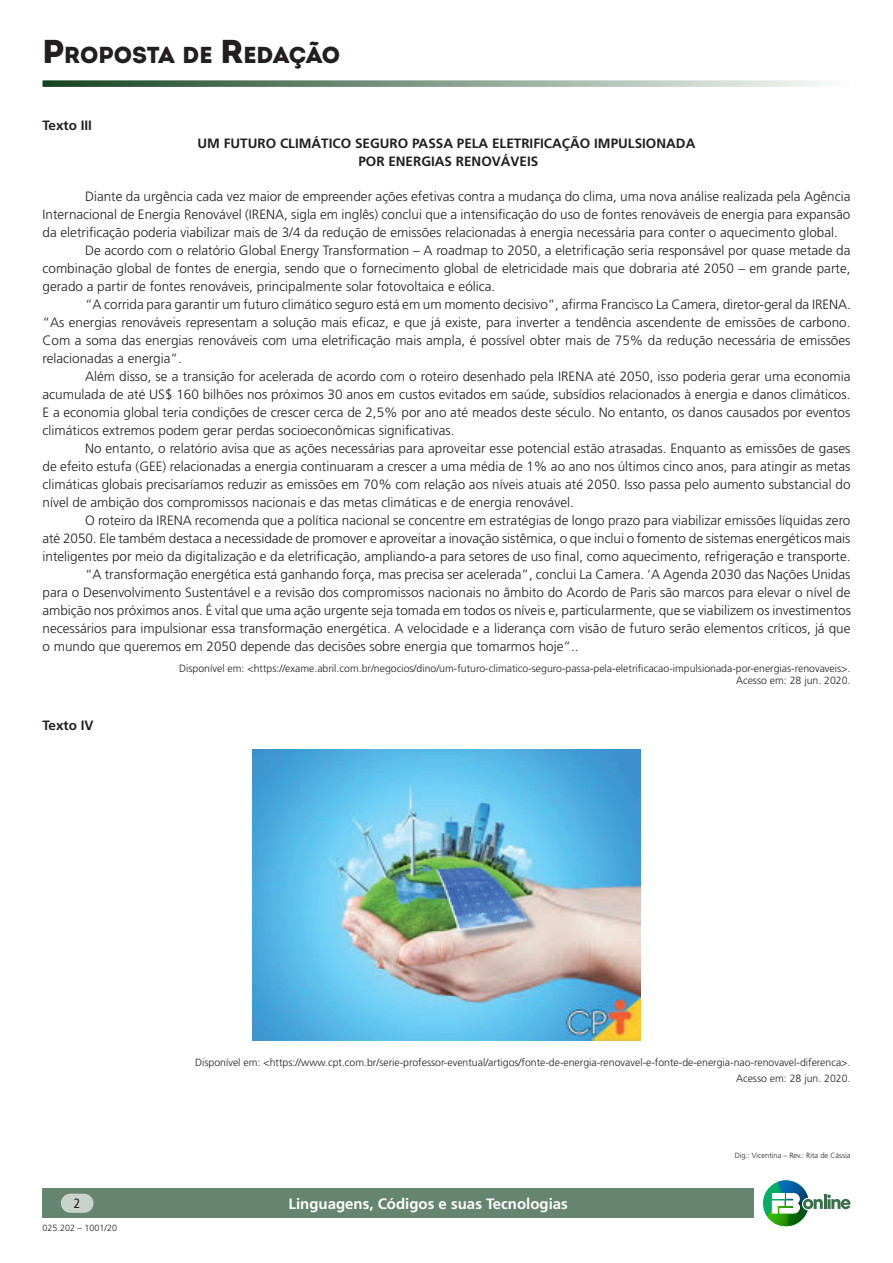
<style>
.page{position:relative;width:893px;height:1263px;background:#fff}
.page>*{position:absolute;margin:0;border:0;box-sizing:border-box;transform-origin:0 0}
.t1{font:900 23.1px "Intro";letter-spacing:-.005em;color:#231f20}
.t2{font:700 15px "Frutiger";color:#fff}
.Parágrafo_de_texto{font:300 13.5px/18px "Frutiger";color:#231f20;text-align:justify}
.Parágrafo_de_texto-2{font:700 13.5px "Frutiger";color:#231f20}
.Exercício_chamada{font:700 13.5px "Frutiger";color:#231f20}
.t3{font:condensed 13.5px "Frutiger";color:#231f20}
.Rodapé_de_texto{font:300 10.5px "Frutiger";color:#231f20}
.t4{font:300 9px "Frutiger";color:#231f20}
.t5{font:300 7.5px "Frutiger";color:#231f20}
.s1{font-size:33px}
</style>
<div class="page">
<div style="left:43px;top:1188px;width:711px;height:30px;background:#668570"></div>
<svg style="left:43px;top:80px;width:781px;height:7px;background:#8ca393"></svg>
<svg style="left:763px;top:1180px;width:87px;height:46px"></svg>
<div style="left:61px;top:1194px;width:33px;height:19px;background:#c9d3cc;border-radius:10px"></div>
<img style="left:252px;top:750px;width:389px;height:291px">
<h1 class="t1" style="left:43px;top:40px;width:299px"><span class="s1">P</span>ROPOSTA DE <span class="s1">R</span>EDAÇÃO</h1>
<p class="Exercício_chamada" style="left:43px;top:117px;width:51px">Texto III</p>
<p class="Parágrafo_de_texto-2" style="left:198px;top:135px;width:499px">UM FUTURO CLIMÁTICO SEGURO PASSA PELA ELETRIFICAÇÃO IMPULSIONADA</p>
<p class="Parágrafo_de_texto-2" style="left:358px;top:153px;width:182px">POR ENERGIAS RENOVÁVEIS</p>
<p class="Parágrafo_de_texto" style="left:43px;top:187px;width:809px;text-indent:43px">Diante da urgência cada vez maior de empreender ações efetivas contra a mudança do clima, uma nova análise realizada pela Agência Internacional de Energia Renovável (IRENA, sigla em inglês) conclui que a intensificação do uso de fontes renováveis de energia para expansão da eletrificação poderia viabilizar mais de 3/4 da redução de emissões relacionadas à energia necessária para conter o aquecimento global.</p>
<p class="Parágrafo_de_texto" style="left:43px;top:241px;width:809px;text-indent:43px">De acordo com o relatório Global Energy Transformation – A roadmap to 2050, a eletrificação seria responsável por quase metade da combinação global de fontes de energia, sendo que o fornecimento global de eletricidade mais que dobraria até 2050 – em grande parte, gerado a partir de fontes renováveis, principalmente solar fotovoltaica e eólica.</p>
<p class="Parágrafo_de_texto" style="left:43px;top:295px;width:810px;text-indent:43px">“A corrida para garantir um futuro climático seguro está em um momento decisivo”, afirma Francisco La Camera, diretor-geral da IRENA. “As energias renováveis representam a solução mais eficaz, e que já existe, para inverter a tendência ascendente de emissões de carbono.<br>Com a soma das energias renováveis com uma eletrificação mais ampla, é possível obter mais de 75% da redução necessária de emissões relacionadas a energia”.</p>
<p class="Parágrafo_de_texto" style="left:43px;top:367px;width:809px;text-indent:43px">Além disso, se a transição for acelerada de acordo com o roteiro desenhado pela IRENA até 2050, isso poderia gerar uma economia acumulada de até US$ 160 bilhões nos próximos 30 anos em custos evitados em saúde, subsídios relacionados à energia e danos climáticos.<br>E a economia global teria condições de crescer cerca de 2,5% por ano até meados deste século. No entanto, os danos causados por eventos climáticos extremos podem gerar perdas socioeconômicas significativas.</p>
<p class="Parágrafo_de_texto" style="left:43px;top:439px;width:809px;text-indent:43px">No entanto, o relatório avisa que as ações necessárias para aproveitar esse potencial estão atrasadas. Enquanto as emissões de gases de efeito estufa (GEE) relacionadas a energia continuaram a crescer a uma média de 1% ao ano nos últimos cinco anos, para atingir as metas climáticas globais precisaríamos reduzir as emissões em 70% com relação aos níveis atuais até 2050. Isso passa pelo aumento substancial do nível de ambição dos compromissos nacionais e das metas climáticas e de energia renovável.</p>
<p class="Parágrafo_de_texto" style="left:43px;top:511px;width:809px;text-indent:43px">O roteiro da IRENA recomenda que a política nacional se concentre em estratégias de longo prazo para viabilizar emissões líquidas zero até 2050. Ele também destaca a necessidade de promover e aproveitar a inovação sistêmica, o que inclui o fomento de sistemas energéticos mais inteligentes por meio da digitalização e da eletrificação, ampliando-a para setores de uso final, como aquecimento, refrigeração e transporte.</p>
<p class="Parágrafo_de_texto" style="left:43px;top:565px;width:810px;text-indent:43px">“A transformação energética está ganhando força, mas precisa ser acelerada”, conclui La Camera. ‘A Agenda 2030 das Nações Unidas para o Desenvolvimento Sustentável e a revisão dos compromissos nacionais no âmbito do Acordo de Paris são marcos para elevar o nível de ambição nos próximos anos. É vital que uma ação urgente seja tomada em todos os níveis e, particularmente, que se viabilizem os investimentos necessários para impulsionar essa transformação energética. A velocidade e a liderança com visão de futuro serão elementos críticos, já que o mundo que queremos em 2050 depende das decisões sobre energia que tomarmos hoje”..</p>
<p class="Rodapé_de_texto" style="left:179px;top:662px;width:673px">Disponível em: &lt;https://exame.abril.com.br/negocios/dino/um-futuro-climatico-seguro-passa-pela-eletrificacao-impulsionada-por-energias-renovaveis&gt;.</p>
<p class="Rodapé_de_texto" style="left:736px;top:675px;width:116px">Acesso em: 28 jun. 2020.</p>
<p class="Exercício_chamada" style="left:43px;top:717px;width:53px">Texto IV</p>
<p class="Rodapé_de_texto" style="left:195px;top:1056px;width:657px">Disponível em: &lt;https://www.cpt.com.br/serie-professor-eventual/artigos/fonte-de-energia-renovavel-e-fonte-de-energia-nao-renovavel-diferenca&gt;.</p>
<p class="Rodapé_de_texto" style="left:736px;top:1072px;width:116px">Acesso em: 28 jun. 2020.</p>
<p class="t3" style="left:74px;top:1196px;width:8px">2</p>
<p class="t2" style="left:289px;top:1195px;width:281px">Linguagens, Códigos e suas Tecnologias</p>
<p class="t4" style="left:43px;top:1222px;width:76px">025.202 – 1001/20</p>
<p class="t5" style="left:735px;top:1151px;width:117px">Dig.: Vicentina – Rev.: Rita de Cássia</p>
</div>
